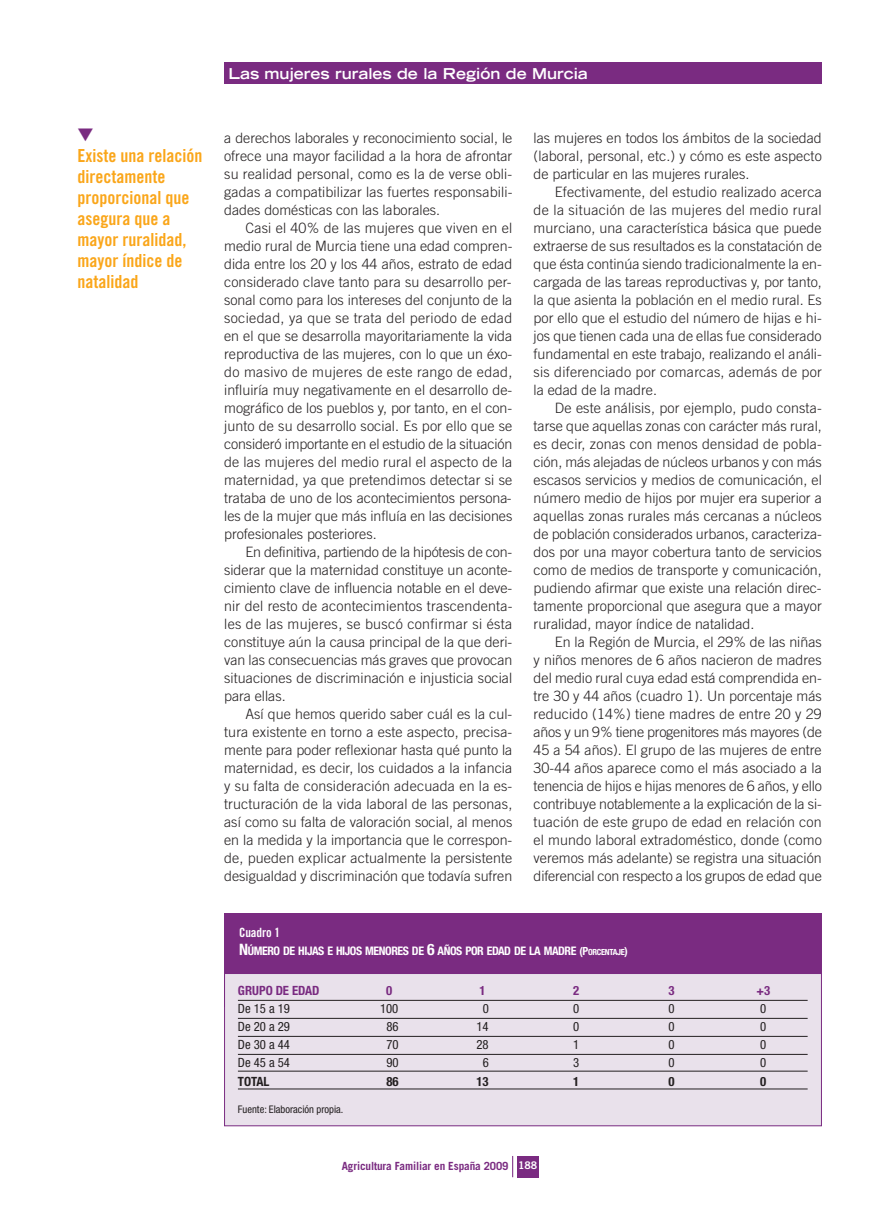
<style>
.page{position:relative;width:895px;height:1210px;background:#fff}
.page>*{position:absolute;margin:0;border:0;box-sizing:border-box;transform-origin:0 0}
.t1{font:18px/21px "Trade Gothic Bold Cond Twenty";color:#faa61a}
.t2{font:700 expanded 15px "Trade Gothic LH";color:#fff}
.t3{font:300 14.25px/18px "Trade Gothic";color:#231f20;text-align:justify}
.t4{font:condensed 12.75px "Helvetica Neue";color:#231f20}
.t5{font:700 condensed 12.75px "Helvetica Neue";color:#7a2b81}
.t6{font:700 condensed 12.75px "Helvetica Neue";color:#231f20}
.t7{font:12.75px "Trade Gothic Bold Cond Twenty";letter-spacing:-.01em;color:#fff}
.t8{font:700 condensed 11.85px "Helvetica Neue";letter-spacing:-.035em;color:#fff}
.t9{font:700 11.25px "Trade Gothic";letter-spacing:-.01em;color:#7a2b81}
.t10{font:condensed 10.5px "Helvetica Neue";color:#231f20}
.s1{font-size:15.75px}
.s2{font-size:11.25px}
.s3{font-size:8.4px}
.s4{font-family:"Trade Gothic Bold Two";font-weight:400;font-size:10.5px;color:#fff}
</style>
<div class="page">
<div style="left:224px;top:63px;width:597px;height:21px;background:#7a2b81"></div>
<div style="left:517px;top:1155px;width:21px;height:22px;background:#7a2b81"></div>
<svg style="left:512px;top:1156px;width:1px;height:21px"></svg>
<div style="left:224px;top:913px;width:597px;height:93px;background:#7a2b81"></div>
<div style="left:225px;top:973px;width:596px;height:152px;background:#e9e1eb"></div>
<div style="left:224px;top:973px;width:597px;height:152px;border:1px solid #7a2b81"></div>
<hr style="left:238px;top:999px;width:569px;height:1px;background:#231f20">
<hr style="left:238px;top:1017px;width:569px;height:1px;background:#231f20">
<hr style="left:238px;top:1035px;width:569px;height:1px;background:#231f20">
<hr style="left:238px;top:1053px;width:569px;height:1px;background:#231f20">
<hr style="left:238px;top:1070px;width:569px;height:1px;background:#231f20">
<hr style="left:238px;top:1088px;width:569px;height:1px;background:#231f20">
<p class="t1" style="left:77px;top:147px;width:126px">Existe una relación directamente proporcional que asegura que a mayor ruralidad, mayor índice de natalidad</p>
<p class="t2" style="left:228px;top:68px;width:361px">Las mujeres rurales de la Región de Murcia</p>
<p class="t3" style="left:224px;top:130px;width:290px">a derechos laborales y reconocimiento social, le ofrece una mayor facilidad a la hora de afrontar su realidad personal, como es la de verse obli&shy;gadas a compatibilizar las fuertes responsabili&shy;dades domésticas con las laborales.</p>
<p class="t3" style="left:224px;top:220px;width:290px;text-indent:21px">Casi el 40% de las mujeres que viven en el medio rural de Murcia tiene una edad compren&shy;dida entre los 20 y los 44 años, estrato de edad considerado clave tanto para su desarrollo per&shy;sonal como para los intereses del conjunto de la sociedad, ya que se trata del periodo de edad en el que se desarrolla mayoritariamente la vida reproductiva de las mujeres, con lo que un éxo&shy;do masivo de mujeres de este rango de edad, influiría muy negativamente en el desarrollo de&shy;mográfico de los pueblos y, por tanto, en el con&shy;junto de su desarrollo social. Es por ello que se consideró importante en el estudio de la situación de las mujeres del medio rural el aspecto de la maternidad, ya que pretendimos detectar si se trataba de uno de los acontecimientos persona&shy;les de la mujer que más influía en las decisiones profesionales posteriores.</p>
<p class="t3" style="left:224px;top:544px;width:290px;text-indent:21px">En definitiva, partiendo de la hipótesis de con&shy;siderar que la maternidad constituye un aconte&shy;cimiento clave de influencia notable en el deve&shy;nir del resto de acontecimientos trascendenta&shy;les de las mujeres, se buscó confirmar si ésta constituye aún la causa principal de la que deri&shy;van las consecuencias más graves que provocan situaciones de discriminación e injusticia social para ellas.</p>
<p class="t3" style="left:224px;top:706px;width:290px;text-indent:21px">Así que hemos querido saber cuál es la cul&shy;tura existente en torno a este aspecto, precisa&shy;mente para poder reflexionar hasta qué punto la maternidad, es decir, los cuidados a la infancia y su falta de consideración adecuada en la es&shy;tructuración de la vida laboral de las personas, así como su falta de valoración social, al menos en la medida y la importancia que le correspon&shy;de, pueden explicar actualmente la persistente desigualdad y discriminación que todavía sufren</p>
<p class="t3" style="left:533px;top:130px;width:290px">las mujeres en todos los ámbitos de la sociedad (laboral, personal, etc.) y cómo es este aspecto de particular en las mujeres rurales.</p>
<p class="t3" style="left:533px;top:184px;width:290px;text-indent:21px">Efectivamente, del estudio realizado acerca de la situación de las mujeres del medio rural murciano, una característica básica que puede extraerse de sus resultados es la constatación de que ésta continúa siendo tradicionalmente la en&shy;cargada de las tareas reproductivas y, por tanto, la que asienta la población en el medio rural. Es por ello que el estudio del número de hijas e hi&shy;jos que tienen cada una de ellas fue considerado fundamental en este trabajo, realizando el análi&shy;sis diferenciado por comarcas, además de por la edad de la madre.</p>
<p class="t3" style="left:533px;top:400px;width:290px;text-indent:21px">De este análisis, por ejemplo, pudo consta&shy;tarse que aquellas zonas con carácter más rural, es decir, zonas con menos densidad de pobla&shy;ción, más alejadas de núcleos urbanos y con más escasos servicios y medios de comunicación, el número medio de hijos por mujer era superior a aquellas zonas rurales más cercanas a núcleos de población considerados urbanos, caracteriza&shy;dos por una mayor cobertura tanto de servicios como de medios de transporte y comunicación, pudiendo afirmar que existe una relación direc&shy;tamente proporcional que asegura que a mayor ruralidad, mayor índice de natalidad.</p>
<p class="t3" style="left:533px;top:634px;width:290px;text-indent:21px">En la Región de Murcia, el 29% de las niñas y niños menores de 6 años nacieron de madres del medio rural cuya edad está comprendida en&shy;tre 30 y 44 años (cuadro 1). Un porcentaje más reducido (14%) tiene madres de entre 20 y 29 años y un 9% tiene progenitores más mayores (de 45 a 54 años). El grupo de las mujeres de entre 30-44 años aparece como el más asociado a la tenencia de hijos e hijas menores de 6 años, y ello contribuye notablemente a la explicación de la si&shy;tuación de este grupo de edad en relación con el mundo laboral extradoméstico, donde (como veremos más adelante) se registra una situación diferencial con respecto a los grupos de edad que</p>
<p class="t7" style="left:239px;top:928px;width:42px">Cuadro 1</p>
<p class="t8" style="left:239px;top:946px;width:390px"><span class="s1">N</span>ÚMERO DE HIJAS E HIJOS MENORES DE <span class="s1">6</span> AÑOS POR EDAD DE LA MADRE <span class="s2">(P</span><span class="s3">ORCENTAJE</span><span class="s2">)</span></p>
<p class="t5" style="left:238px;top:986px;width:83px">GRUPO DE EDAD</p>
<p class="t5" style="left:386px;top:986px;width:8px">0</p>
<p class="t5" style="left:479px;top:986px;width:8px">1</p>
<p class="t5" style="left:573px;top:986px;width:8px">2</p>
<p class="t5" style="left:668px;top:986px;width:8px">3</p>
<p class="t5" style="left:756px;top:986px;width:15px">+3</p>
<p class="t4" style="left:238px;top:1004px;width:54px">De 15 a 19</p>
<p class="t4" style="left:380px;top:1004px;width:20px">100</p>
<p class="t4" style="left:483px;top:1004px;width:8px">0</p>
<p class="t4" style="left:573px;top:1004px;width:8px">0</p>
<p class="t4" style="left:668px;top:1004px;width:8px">0</p>
<p class="t4" style="left:760px;top:1004px;width:8px">0</p>
<p class="t4" style="left:238px;top:1022px;width:54px">De 20 a 29</p>
<p class="t4" style="left:386px;top:1022px;width:14px">86</p>
<p class="t4" style="left:476px;top:1022px;width:14px">14</p>
<p class="t4" style="left:573px;top:1022px;width:8px">0</p>
<p class="t4" style="left:668px;top:1022px;width:8px">0</p>
<p class="t4" style="left:760px;top:1022px;width:8px">0</p>
<p class="t4" style="left:238px;top:1040px;width:54px">De 30 a 44</p>
<p class="t4" style="left:386px;top:1040px;width:14px">70</p>
<p class="t4" style="left:476px;top:1040px;width:14px">28</p>
<p class="t4" style="left:573px;top:1040px;width:8px">1</p>
<p class="t4" style="left:668px;top:1040px;width:8px">0</p>
<p class="t4" style="left:760px;top:1040px;width:8px">0</p>
<p class="t4" style="left:238px;top:1058px;width:54px">De 45 a 54</p>
<p class="t4" style="left:386px;top:1058px;width:14px">90</p>
<p class="t4" style="left:483px;top:1058px;width:8px">6</p>
<p class="t4" style="left:573px;top:1058px;width:8px">3</p>
<p class="t4" style="left:668px;top:1058px;width:8px">0</p>
<p class="t4" style="left:760px;top:1058px;width:8px">0</p>
<p class="t6" style="left:238px;top:1073px;width:33px">TOTAL</p>
<p class="t6" style="left:386px;top:1073px;width:14px">86</p>
<p class="t6" style="left:476px;top:1073px;width:14px">13</p>
<p class="t6" style="left:573px;top:1073px;width:8px">1</p>
<p class="t6" style="left:668px;top:1073px;width:8px">0</p>
<p class="t6" style="left:760px;top:1073px;width:8px">0</p>
<p class="t10" style="left:238px;top:1104px;width:107px">Fuente: Elaboración propia.</p>
<p class="t9" style="left:342px;top:1161px;width:197px">Agricultura Familiar en España 2009 <span class="s4">188</span></p>
</div>
